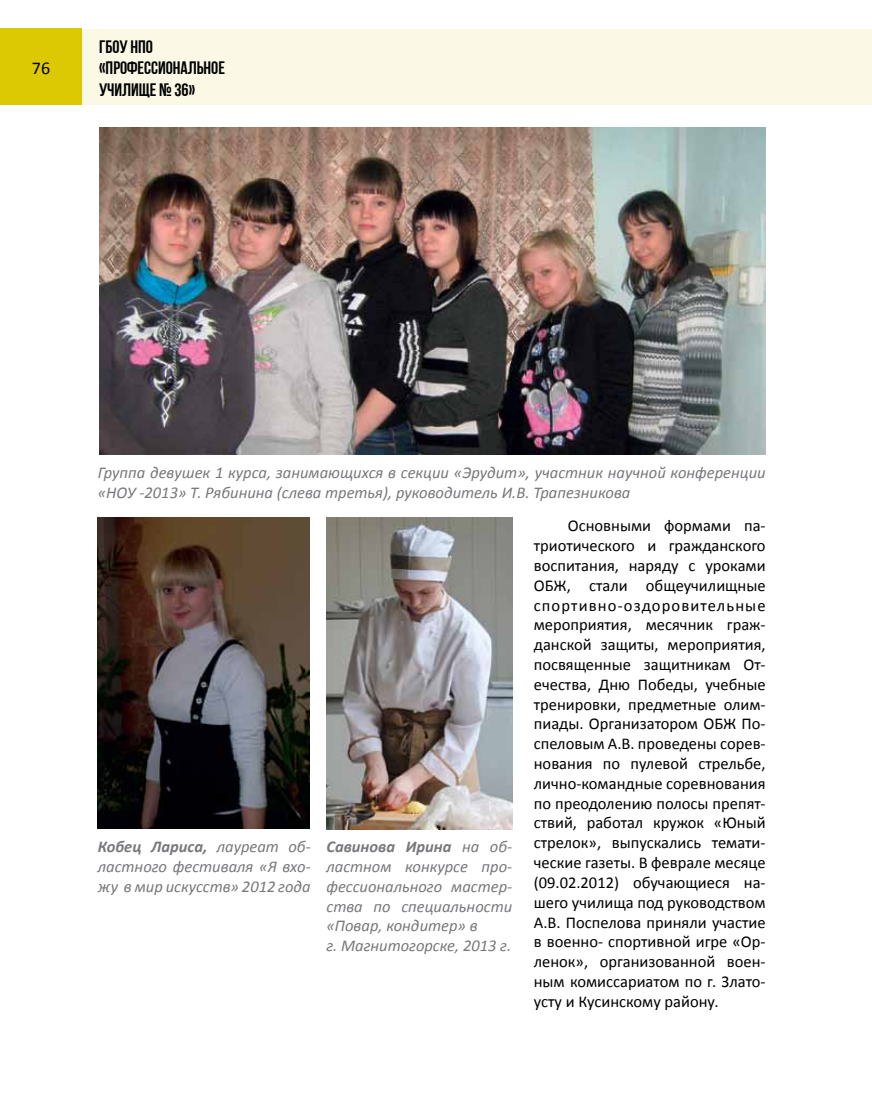
<style>
.page{position:relative;width:872px;height:1106px;background:#fff}
.page>*{position:absolute;margin:0;border:0;box-sizing:border-box;transform-origin:0 0}
.t1{font:18px/21.6px "Bebas Neue Cyrillic";color:#000}
.t2{font:18px "Calibri";color:#000}
.t3{font:16.5px/19.8px "Calibri";color:#000;text-align:justify}
.t4{font:italic 16.5px/19.8px "Calibri";color:#77787b}
.s1{font-weight:700}
</style>
<div class="page">
<img style="left:99px;top:128px;width:666px;height:326px">
<img style="left:326px;top:518px;width:186px;height:311px">
<img style="left:98px;top:518px;width:211px;height:311px">
<div style="left:82px;top:29px;width:790px;height:76px;background:#fbf9e6"></div>
<div style="left:0;top:28px;width:82px;height:77px;background:#ddc903"></div>
<p class="t2" style="left:32px;top:57px;width:20px">76</p>
<p class="t1" style="left:99px;top:35px;width:127px">ГБОУ НПО «Профессиональное училище № 36»</p>
<p class="t4" style="left:98px;top:462px;width:669px">Группа девушек 1 курса, занимающихся в секции «Эрудит», участник научной конференции «НОУ -2013» Т. Рябинина (слева третья), руководитель И.В. Трапезникова</p>
<p class="t4" style="left:98px;top:836px;width:214px;text-align:justify"><span class="s1">Кобец Лариса,</span> лауреат об&shy;ластного фестиваля «Я вхо&shy;жу в мир искусств» 2012 года</p>
<p class="t4" style="left:326px;top:836px;width:187px"><span class="s1">Савинова Ирина</span> на об&shy;ластном конкурсе про&shy;фессионального мастер&shy;ства по специальности «Повар, кондитер» в<br>г. Магнитогорске, 2013 г.</p>
<p class="t3" style="left:534px;top:515px;width:233px;text-indent:34px">Основными формами па&shy;триотического и гражданского воспитания, наряду с уроками ОБЖ, стали общеучилищные спортивно-оздоровительные мероприятия, месячник граж&shy;данской защиты, мероприятия, посвященные защитникам От&shy;ечества, Дню Победы, учебные тренировки, предметные олим&shy;пиады. Организатором ОБЖ По&shy;спеловым А.В. проведены сорев&shy;нования по пулевой стрельбе, лично-командные соревнования по преодолению полосы препят&shy;ствий, работал кружок «Юный стрелок», выпускались темати&shy;ческие газеты. В феврале месяце (09.02.2012) обучающиеся на&shy;шего училища под руководством А.В. Поспелова приняли участие в военно- спортивной игре «Ор&shy;ленок», организованной воен&shy;ным комиссариатом по г. Злато&shy;усту и Кусинскому району.</p>
</div>
